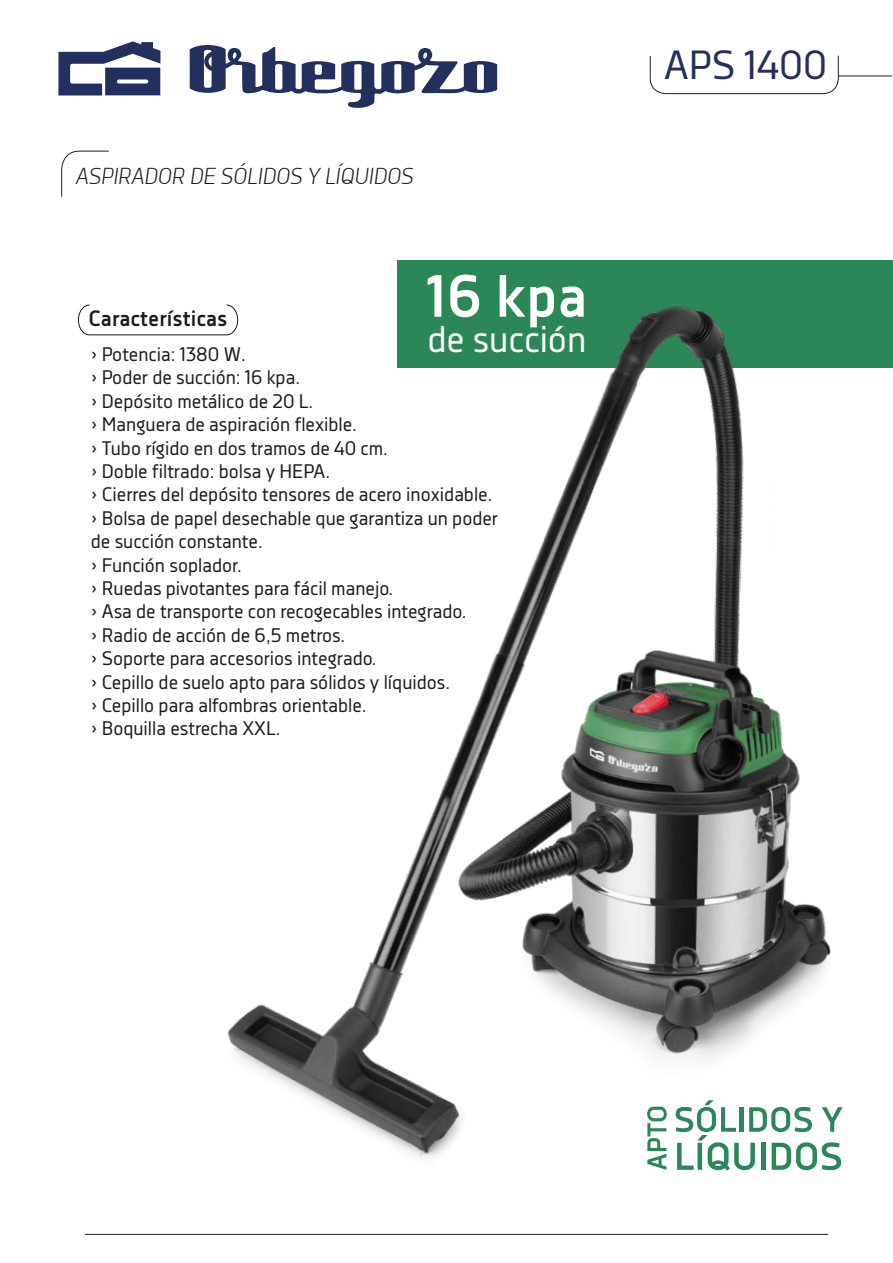
<style>
.page{position:relative;width:893px;height:1263px;background:#fff}
.page>*{position:absolute;margin:0;border:0;box-sizing:border-box;transform-origin:0 0}
.t1{font:700 59.4px "Decima Nova";color:#fff}
.t2{font:40.5px "Decima Nova";color:#232f5c}
.t3{font:37.2px "Decima Nova";color:#fff}
.t4{font:italic 300 22.5px "Decima Nova";color:#1d1d1b}
.t5{font:700 22.05px "Decima Nova";color:#1d1d1b}
.t6{font:19.5px/23.4px "Decima Nova";color:#1d1d1b}
</style>
<div class="page">
<div style="left:398px;top:260px;width:495px;height:108px;background:#2c8758"></div>
<hr style="left:85px;top:1234px;width:743px;height:1px;background:#1d1d1b">
<hr style="left:839px;top:76px;width:53px;height:1px;background:#1d1d1b">
<svg style="left:649px;top:55px;width:190px;height:39px"></svg>
<svg style="left:61px;top:150px;width:48px;height:47px"></svg>
<svg style="left:58px;top:41px;width:439px;height:67px"></svg>
<svg style="left:77px;top:304px;width:113px;height:32px"></svg>
<img style="left:190px;top:285px;width:643px;height:886px">
<svg style="left:676px;top:1100px;width:167px;height:70px"></svg>
<svg style="left:647px;top:1106px;width:20px;height:64px"></svg>
<p class="t4" style="left:76px;top:163px;width:339px">ASPIRADOR DE SÓLIDOS Y LÍQUIDOS</p>
<h1 class="t1" style="left:426px;top:262px;width:163px">16 kpa</h1>
<h3 class="t3" style="left:427px;top:318px;width:160px">de succión</h3>
<p class="t5" style="left:89px;top:306px;width:140px">Características</p>
<p class="t6" style="left:91px;top:342px;width:409px">› Potencia: 1380 W.<br>› Poder de succión: 16 kpa.<br>› Depósito metálico de 20 L.<br>› Manguera de aspiración flexible.<br>› Tubo rígido en dos tramos de 40 cm.<br>› Doble filtrado: bolsa y HEPA.<br>› Cierres del depósito tensores de acero inoxidable. › Bolsa de papel desechable que garantiza un poder de succión constante.<br>› Función soplador.<br>› Ruedas pivotantes para fácil manejo.<br>› Asa de transporte con recogecables integrado.<br>› Radio de acción de 6,5 metros.<br>› Soporte para accesorios integrado.<br>› Cepillo de suelo apto para sólidos y líquidos.<br>› Cepillo para alfombras orientable.<br>› Boquilla estrecha XXL.</p>
<h2 class="t2" style="left:664px;top:41px;width:164px">APS 1400</h2>
</div>
